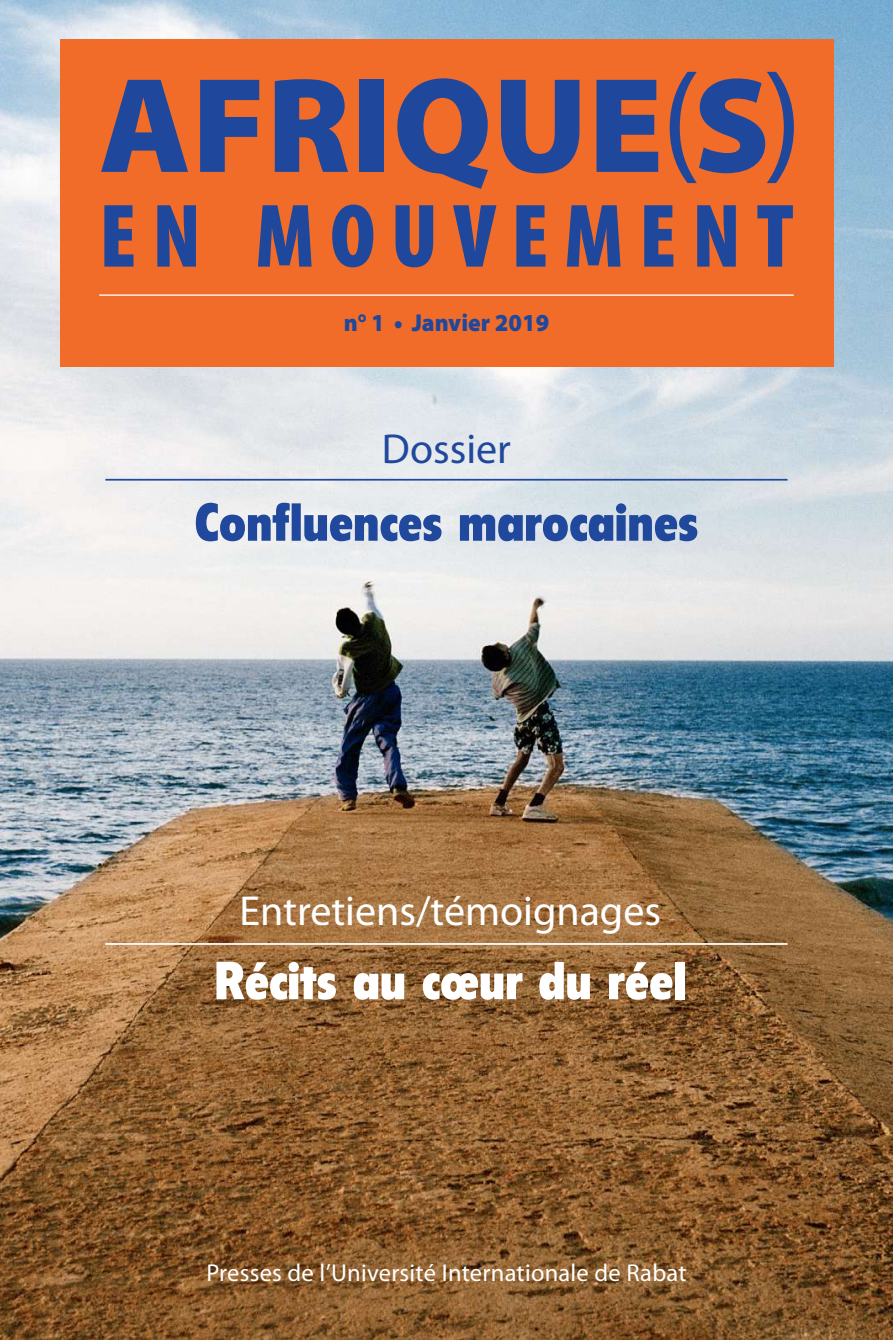
<style>
.page{position:relative;width:893px;height:1340px;background:#fff}
.page>*{position:absolute;margin:0;border:0;box-sizing:border-box;transform-origin:0 0}
.t1{font:900 136.5px "Myriad Pro";color:#1f489c}
.t2{font:900 condensed 91px "Myriad Pro";letter-spacing:.17em;color:#1f489c}
.t3{font:900 condensed 52.5px "Flyer";color:#20489c}
.t4{font:900 condensed 52.5px "Flyer";color:#fff}
.t5{font:42px "Myriad Pro";color:#fff}
.t6{font:42px "Myriad Pro";color:#20489c}
.t7{font:24.5px "Myriad Pro";letter-spacing:.01em;color:#fff}
.t8{font:900 semi-expanded 24.5px "Myriad Pro";color:#1f489c;scale:.9 1}
.s1{font-weight:400}
</style>
<div class="page">
<img style="left:0;top:0;width:893px;height:1339px">
<div style="left:60px;top:40px;width:773px;height:327px;background:#f26c29"></div>
<hr style="left:99px;top:294px;width:695px;height:2px;background:#fff">
<hr style="left:105px;top:479px;width:683px;height:1px;background:#20489c">
<hr style="left:105px;top:943px;width:683px;height:1px;background:#fff">
<h1 class="t1" style="left:99px;top:48px;width:705px">AFRIQUE<span class="s1">(</span>S<span class="s1">)</span></h1>
<h2 class="t2" style="left:99px;top:186px;width:696px">EN MOUVEMENT</h2>
<p class="t8" style="left:344px;top:309px;width:230px">n° 1 • Janvier 2019</p>
<h3 class="t6" style="left:382px;top:426px;width:131px">Dossier</h3>
<h3 class="t3" style="left:195px;top:491px;width:505px">Confluences marocaines</h3>
<h3 class="t5" style="left:239px;top:887px;width:423px">Entretiens/témoignages</h3>
<h3 class="t4" style="left:214px;top:949px;width:473px">Récits au cœur du réel</h3>
<p class="t7" style="left:206px;top:1259px;width:482px">Presses de l’Université Internationale de Rabat</p>
</div>
